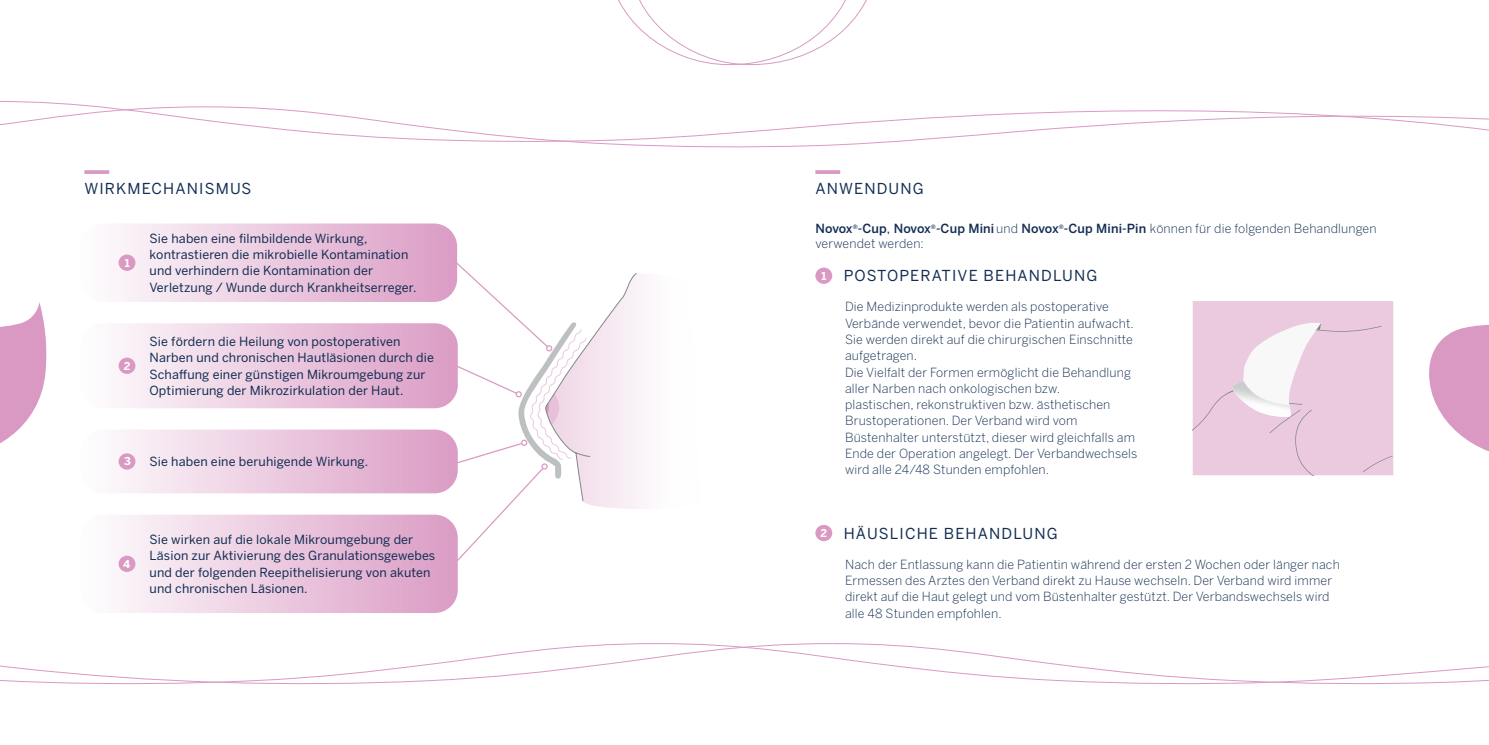
<style>
.page{position:relative;width:1489px;height:745px;background:#fff}
.page>*{position:absolute;margin:0;border:0;box-sizing:border-box;transform-origin:0 0}
.t1{font:15px "Benton Sans";letter-spacing:.075em;color:#132d53}
.t2{font:300 12.5px/16.2px "Benton Sans";letter-spacing:.01em;color:#132d53}
.t3{font:12.5px/16.2px "Benton Sans";letter-spacing:.01em;color:#132d53}
.t4{font:700 10.75px "Benton Sans";color:#fff}
.s1{font-weight:500}
.s2{font-weight:400}
</style>
<div class="page">
<div style="left:79px;top:223px;width:378px;height:79px;background:linear-gradient(to right,#fefefe,#db9cc5);border-radius:23px"></div>
<div style="left:80px;top:323px;width:378px;height:85px;background:linear-gradient(to right,#fefefe,#db9cc4);border-radius:23px"></div>
<div style="left:80px;top:429px;width:378px;height:64px;background:linear-gradient(to right,#fefefe,#db9cc5);border-radius:23px"></div>
<div style="left:80px;top:514px;width:378px;height:98px;background:linear-gradient(to right,#fefefe,#db9cc4);border-radius:23px"></div>
<svg style="left:84px;top:170px;width:25px;height:4px"></svg>
<svg style="left:815px;top:170px;width:25px;height:4px"></svg>
<svg style="left:1429px;top:325px;width:59px;height:126px"></svg>
<svg style="left:0;top:302px;width:47px;height:142px"></svg>
<svg style="left:0;top:643px;width:1488px;height:41px"></svg>
<svg style="left:618px;top:0;width:249px;height:65px"></svg>
<svg style="left:451px;top:257px;width:192px;height:305px"></svg>
<div style="left:119px;top:254px;width:16px;height:17px;background:#da99c3;border-radius:50%"></div>
<div style="left:119px;top:357px;width:16px;height:16px;background:#da99c3;border-radius:50%"></div>
<div style="left:119px;top:453px;width:16px;height:16px;background:#da99c3;border-radius:50%"></div>
<div style="left:119px;top:555px;width:16px;height:16px;background:#da99c3;border-radius:50%"></div>
<div style="left:815px;top:267px;width:17px;height:17px;background:#da99c3;border-radius:50%"></div>
<div style="left:1192px;top:301px;width:201px;height:174px;background:#ebcae0"></div>
<div style="left:815px;top:524px;width:17px;height:17px;background:#da99c3;border-radius:50%"></div>
<svg style="left:206px;top:106px;width:1282px;height:42px"></svg>
<svg style="left:0;top:101px;width:206px;height:25px"></svg>
<svg style="left:1192px;top:322px;width:200px;height:153px"></svg>
<p class="t1" style="left:84px;top:179px;width:168px">WIRKMECHANISMUS</p>
<p class="t1" style="left:815px;top:179px;width:110px">ANWENDUNG</p>
<p class="t4" style="left:125px;top:256px;width:6px">1</p>
<p class="t4" style="left:124px;top:359px;width:8px">2</p>
<p class="t3" style="left:150px;top:230px;width:268px">Sie haben eine filmbildende Wirkung, kontrastieren die mikrobielle Kontamination und verhindern die Kontamination der Verletzung / Wunde durch Krankheitserreger.</p>
<p class="t3" style="left:150px;top:333px;width:286px">Sie fördern die Heilung von postoperativen Narben und chronischen Hautläsionen durch die Schaffung einer günstigen Mikroumgebung zur Optimierung der Mikrozirkulation der Haut.</p>
<p class="t4" style="left:124px;top:455px;width:8px">3</p>
<p class="t3" style="left:150px;top:453px;width:220px">Sie haben eine beruhigende Wirkung.</p>
<p class="t4" style="left:123px;top:557px;width:9px">4</p>
<p class="t3" style="left:150px;top:531px;width:287px">Sie wirken auf die lokale Mikroumgebung der Läsion zur Aktivierung des Granulationsgewebes und der folgenden Reepithelisierung von akuten und chronischen Läsionen.</p>
<p class="t2" style="left:815px;top:220px;width:562px;line-height:15px"><span class="s1">Novox</span><sup>®</sup><span class="s1">-Cup</span><span class="s2">,</span> <span class="s1">Novox</span><sup>®</sup><span class="s1">-Cup Mini</span> und <span class="s1">Novox</span><sup>®</sup><span class="s1">-Cup Mini-Pin</span> können für die folgenden Behandlungen verwendet werden:</p>
<p class="t4" style="left:821px;top:269px;width:6px">1</p>
<p class="t1" style="left:843px;top:267px;width:255px">POSTOPERATIVE BEHANDLUNG</p>
<p class="t2" style="left:845px;top:298px;width:294px">Die Medizinprodukte werden als postoperative Verbände verwendet, bevor die Patientin aufwacht.<br>Sie werden direkt auf die chirurgischen Einschnitte aufgetragen.<br>Die Vielfalt der Formen ermöglicht die Behandlung aller Narben nach onkologischen bzw.<br>plastischen, rekonstruktiven bzw. ästhetischen Brustoperationen. Der Verband wird vom Büstenhalter unterstützt, dieser wird gleichfalls am Ende der Operation angelegt. Der Verbandwechsels wird alle 24/48 Stunden empfohlen.</p>
<p class="t4" style="left:820px;top:526px;width:8px">2</p>
<p class="t1" style="left:843px;top:524px;width:215px">HÄUSLICHE BEHANDLUNG</p>
<p class="t2" style="left:845px;top:555px;width:496px">Nach der Entlassung kann die Patientin während der ersten 2 Wochen oder länger nach Ermessen des Arztes den Verband direkt zu Hause wechseln. Der Verband wird immer direkt auf die Haut gelegt und vom Büstenhalter gestützt. Der Verbandswechsels wird alle 48 Stunden empfohlen.</p>
</div>
